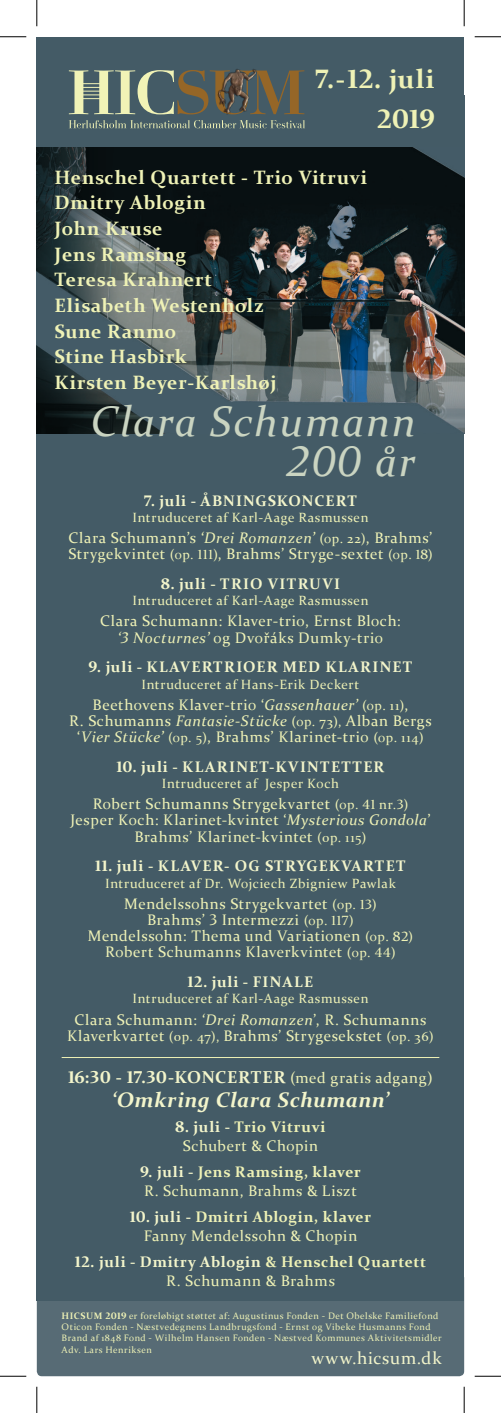
<style>
.page{position:relative;width:501px;height:1413px;background:#fff}
.page>*{position:absolute;margin:0;border:0;box-sizing:border-box;transform-origin:0 0}
.t1{font:italic 42.7px/39.4px "Constantia";letter-spacing:.04em;color:#cad4c1;text-align:right}
.t2{font:700 26.6px/40.2px "Constantia";letter-spacing:.03em;color:#eff2b6;text-align:right}
.t3{font:italic 700 21px "Constantia";letter-spacing:.015em;color:#f3f5cb}
.t4{font:700 19.43px/25.7px "Constantia";letter-spacing:.035em;color:#eff2b6}
.t5{font:17.5px "Constantia";letter-spacing:.045em;color:#f3f5cb}
.t6{font:700 17.15px "Constantia";letter-spacing:.035em;color:#f3f5cb}
.t7{font:15.22px/16.3px "Constantia";letter-spacing:.045em;color:#eff2b6;text-align:center}
.t8{font:700 15.22px "Constantia";letter-spacing:.065em;color:#f3f5cb}
.t9{font:700 15.22px/19.2px "Constantia";letter-spacing:.045em;color:#f3f5cb;text-align:center}
.t10{font:700 15.22px "Constantia";letter-spacing:.085em;color:#f3f5cb}
.t11{font:13.3px "Constantia";letter-spacing:.045em;color:#eff2b6}
.t12{font:9.28px/11.2px "Constantia";letter-spacing:.055em;color:#eff2b6}
.s1{color:#f6f7d5}
.s2{font-style:italic}
.s3{font-size:13.3px}
.s4{font-weight:400;font-size:15.22px;color:#eff2b6}
.s5{font-weight:700;color:#f3f5cb}
.s6{font-weight:700}
.s7{color:#eff2b6}
.s8{font-weight:400;color:#eff2b6}
</style>
<div class="page">
<div style="left:37px;top:416px;width:426px;height:884px;background:#445b66"></div>
<img style="left:37px;top:147px;width:426px;height:286px">
<div style="left:37px;top:1273px;width:426px;height:103px;background:linear-gradient(to bottom,#475d68,#5d707a);border-radius:5px"></div>
<div style="left:37px;top:37px;width:426px;height:110px;background:#445b66"></div>
<svg style="left:69px;top:70px;width:235px;height:44px"></svg>
<svg style="left:69px;top:120px;width:236px;height:8px"></svg>
<img style="left:202px;top:69px;width:66px;height:53px">
<hr style="left:62px;top:1057px;width:377px;height:1px;background:#eff2b6">
<svg style="left:0;top:36px;width:26px;height:1px"></svg>
<svg style="left:474px;top:36px;width:26px;height:1px"></svg>
<svg style="left:0;top:1376px;width:26px;height:1px"></svg>
<svg style="left:474px;top:1376px;width:26px;height:1px"></svg>
<svg style="left:36px;top:0;width:1px;height:26px"></svg>
<svg style="left:36px;top:1387px;width:1px;height:26px"></svg>
<svg style="left:463px;top:0;width:1px;height:26px"></svg>
<svg style="left:463px;top:1387px;width:1px;height:26px"></svg>
<h2 class="t2" style="left:315px;top:59px;width:120px">7.-12. juli<br>2019</h2>
<p class="t4" style="left:55px;top:164px;width:314px">Henschel Quartett - Trio Vitruvi<br>Dmitry Ablogin<br>John Kruse<br>Jens Ramsing<br>Teresa Krahnert<br>Elisabeth Westenholz<br>Sune Ranmo<br>Stine Hasbirk<br>Kirsten Beyer-Karlshøj</p>
<h1 class="t1" style="left:91px;top:402px;width:326px">Clara Schumann<br>200 år</h1>
<p class="t8" style="left:144px;top:491px;width:214px">7. juli <span class="s1">-</span> ÅBNINGSKONCERT</p>
<p class="t11" style="left:132px;top:512px;width:237px">Intruduceret af Karl-Aage Rasmussen</p>
<p class="t7" style="left:68px;top:531px;width:365px;text-align:left">Clara Schumann’s <span class="s2">‘Drei Romanzen’</span> <span class="s3">(op. 22)</span>, Brahms’<br>Strygekvintet <span class="s3">(op. 111)</span>, Brahms’ Stryge-sextet <span class="s3">(op. 18)</span></p>
<p class="t10" style="left:161px;top:575px;width:181px">8. juli - TRIO VITRUVI</p>
<p class="t11" style="left:132px;top:595px;width:237px">Intruduceret af Karl-Aage Rasmussen</p>
<p class="t7" style="left:100px;top:614px;width:302px">Clara Schumann: Klaver-trio, Ernst Bloch: <span class="s2">‘3 Nocturnes’</span> og Dvořáks Dumky-trio</p>
<p class="t8" style="left:88px;top:658px;width:325px">9. juli - KLAVERTRIOER MED KLARINET</p>
<p class="t11" style="left:141px;top:679px;width:219px">Intruduceret af Hans-Erik Deckert</p>
<p class="t7" style="left:69px;top:698px;width:363px">Beethovens Klaver-trio ‘<span class="s2">Gassenhauer’</span> <span class="s3">(op. 11)</span>,<br>R. Schumanns <span class="s2">Fantasie-Stücke</span> <span class="s3">(op. 73),</span> Alban Bergs ‘<span class="s2">Vier Stücke’</span> <span class="s3">(op. 5)</span>, Brahms’ Klarinet-trio <span class="s3">(op. 114)</span></p>
<p class="t8" style="left:116px;top:757px;width:269px">10. juli - KLARINET-KVINTETTER</p>
<p class="t11" style="left:162px;top:778px;width:178px">Intruduceret af Jesper Koch</p>
<p class="t7" style="left:70px;top:797px;width:361px">Robert Schumanns Strygekvartet <span class="s3">(op. 41 nr.3)<br></span>Jesper Koch: Klarinet-kvintet ‘<span class="s2">Mysterious Gondola</span>’<br>Brahms’ Klarinet-kvintet <span class="s3">(0p. 115)</span></p>
<p class="t8" style="left:95px;top:857px;width:311px">11. juli - KLAVER- OG STRYGEKVARTET</p>
<p class="t11" style="left:105px;top:878px;width:292px">Intruduceret af Dr. Wojciech Zbigniew Pawlak</p>
<p class="t7" style="left:88px;top:897px;width:326px">Mendelssohns Strygekvartet <span class="s3">(op. 13)<br></span>Brahms’ 3 Intermezzi <span class="s3">(op. 117)<br></span>Mendelssohn: Thema und Variationen <span class="s3">(op. 82)<br></span>Robert Schumanns Klaverkvintet <span class="s3">(op. 44)</span></p>
<p class="t8" style="left:187px;top:973px;width:127px">12. juli - FINALE</p>
<p class="t11" style="left:132px;top:993px;width:237px">Intruduceret af Karl-Aage Rasmussen</p>
<p class="t7" style="left:67px;top:1012px;width:368px">Clara Schumann: <span class="s2">‘Drei Romanzen</span>’, R. Schumanns<br>Klaverkvartet <span class="s3">(0p. 47),</span> Brahms’ Strygesekstet <span class="s3">(0p. 36)</span></p>
<p class="t6" style="left:68px;top:1066px;width:366px">16:30 - 17.30-KONCERTER <span class="s4">(med gratis adgang)</span></p>
<h3 class="t3" style="left:112px;top:1087px;width:278px">‘Omkring Clara Schumann’</h3>
<p class="t7" style="left:175px;top:1119px;width:152px;line-height:19.2px"><span class="s5">8. juli -</span> <span class="s6">Trio Vitruvi<br></span>Schubert &amp; Chopin</p>
<p class="t7" style="left:140px;top:1164px;width:222px;line-height:19.2px;text-align:left"><span class="s5">9. juli -</span> <span class="s6">Jens Ramsing, klaver<br></span>R. Schumann, Brahms &amp; Liszt</p>
<p class="t7" style="left:130px;top:1208px;width:242px;line-height:19.2px"><span class="s5">10. juli -</span> <span class="s6">Dmitri Ablogin, klaver<br></span>Fanny Mendelssohn &amp; Chopin</p>
<p class="t9" style="left:75px;top:1252px;width:352px">12. juli - Dmitry Ablogin <span class="s7">&amp; Henschel Quartett<br></span><span class="s8">R. Schumann &amp; Brahms</span></p>
<p class="t12" style="left:62px;top:1311px;width:381px"><span class="s6">HICSUM 2019</span> er foreløbigt støttet af: Augustinus Fonden - Det Obelske Familiefond Oticon Fonden - Næstvedegnens Landbrugsfond - Ernst og Vibeke Husmanns Fond Brand af 1848 Fond - Wilhelm Hansen Fonden - Næstved Kommunes Aktivitetsmidler Adv. Lars Henriksen</p>
<p class="t5" style="left:311px;top:1350px;width:132px">www.hicsum.dk</p>
</div>
